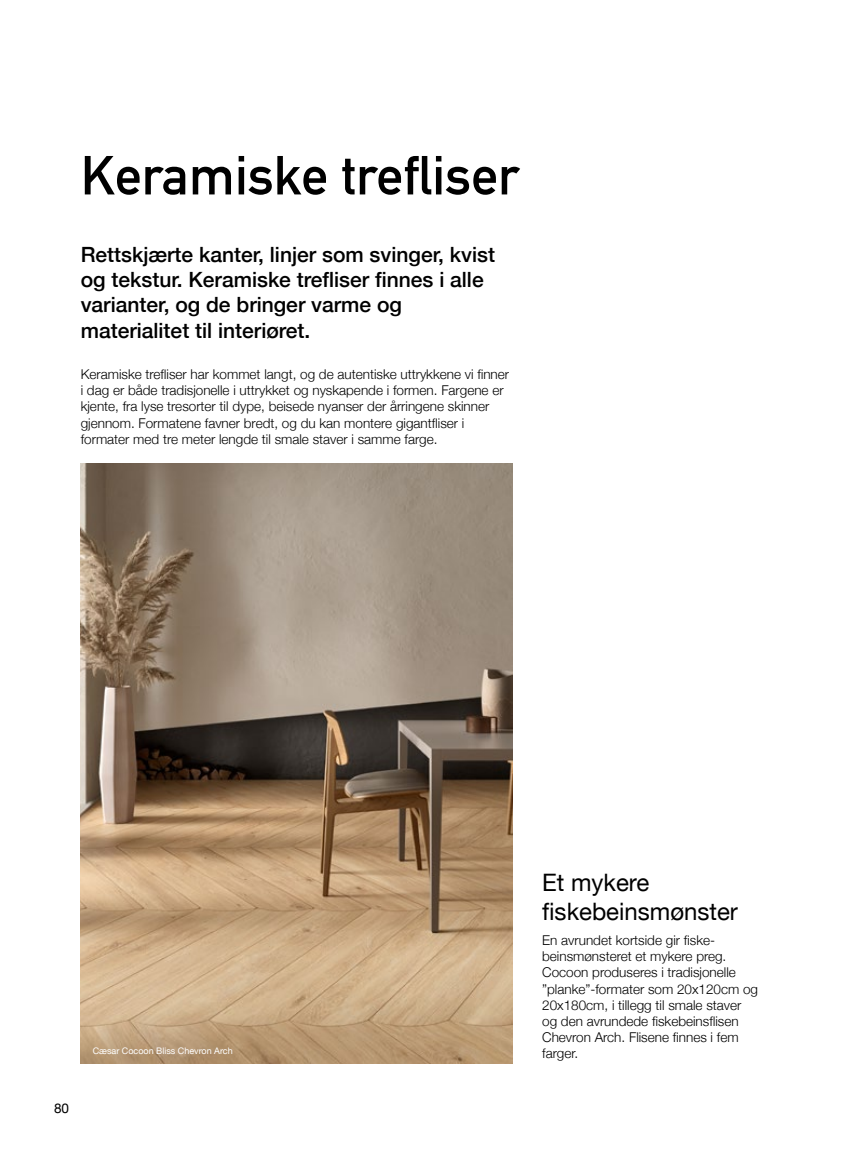
<style>
.page{position:relative;width:851px;height:1149px;background:#fff}
.page>*{position:absolute;margin:0;border:0;box-sizing:border-box;transform-origin:0 0}
.t1{font:700 54px "DIN Alternate";color:#000}
.t2{font:24px/28.8px "Helvetica Neue";color:#000}
.t3{font:500 21px/25.2px "Helvetica Neue";color:#000}
.t4{font:300 13.5px/16.2px "Helvetica Neue";color:#000}
.t5{font:13.5px "Helvetica Neue";color:#000}
.t6{font:9px "Helvetica Neue";color:#fff}
</style>
<div class="page">
<img style="left:81px;top:463px;width:431px;height:600px">
<h1 class="t1" style="left:81px;top:134px;width:440px">Keramiske trefliser</h1>
<h3 class="t3" style="left:81px;top:240px;width:415px">Rettskjærte kanter, linjer som svinger, kvist og tekstur. Keramiske trefliser finnes i alle varianter, og de bringer varme og materialitet til interiøret.</h3>
<p class="t4" style="left:81px;top:365px;width:430px">Keramiske trefliser har kommet langt, og de autentiske uttrykkene vi finner i dag er både tradisjonelle i uttrykket og nyskapende i formen. Fargene er kjente, fra lyse tresorter til dype, beisede nyanser der årringene skinner gjennom. Formatene favner bredt, og du kan montere gigantfliser i formater med tre meter lengde til smale staver i samme farge.</p>
<p class="t5" style="left:54px;top:1098px;width:17px">80</p>
<p class="t6" style="left:93px;top:1043px;width:142px">Cæsar Cocoon Bliss Chevron Arch</p>
<h2 class="t2" style="left:542px;top:869px;width:197px">Et mykere fiskebeinsmønster</h2>
<p class="t4" style="left:542px;top:930px;width:217px">En avrundet kortside gir fiske&shy;beinsmønsteret et mykere preg.<br>Cocoon produseres i tradisjonelle ”planke”-formater som 20x120cm og<br>20x180cm, i tillegg til smale staver og den avrundede fiskebeinsflisen<br>Chevron Arch. Flisene finnes i fem farger.</p>
</div>
